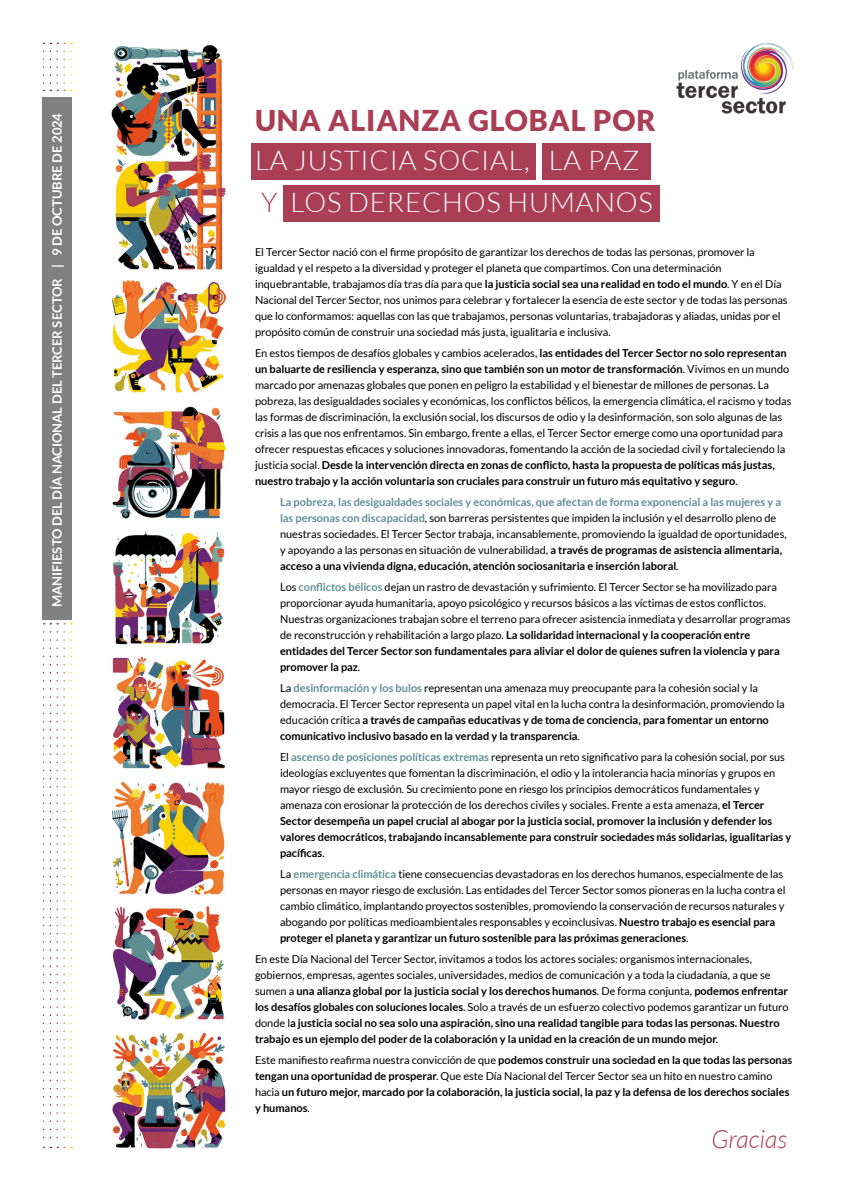
<style>
.page{position:relative;width:842px;height:1191px;background:#fff}
.page>*{position:absolute;margin:0;border:0;box-sizing:border-box;transform-origin:0 0}
.t1{font:900 28.7px "Lato";letter-spacing:.03em;color:#aa3e55}
.t2{font:300 27.2px/42.7px "Lato";letter-spacing:.03em;color:#fff}
.t3{font:italic 300 25px "Lato";color:#aa3e55}
.t4{font:700 13px "Lato";letter-spacing:-.005em;color:#fff}
.t5{font:11px/16px "Lato";letter-spacing:-.005em;color:#000}
.t6{font:700 11px/16px "Lato";color:#000}
.s1{color:#aa3e55}
.s2{font-weight:700}
.s3{font-weight:700;color:#609194}
.s4{font-weight:400}
</style>
<div class="page">
<div style="left:251px;top:143px;width:285px;height:36px;background:#aa3e55"></div>
<div style="left:283px;top:185px;width:377px;height:36px;background:#aa3e55"></div>
<div style="left:542px;top:143px;width:109px;height:36px;background:#aa3e55"></div>
<svg style="left:57px;top:632px;width:15px;height:516px"></svg>
<svg style="left:43px;top:632px;width:8px;height:516px"></svg>
<svg style="left:57px;top:51px;width:15px;height:40px"></svg>
<svg style="left:43px;top:51px;width:8px;height:40px"></svg>
<div style="left:43px;top:97px;width:29px;height:522px;background:#808080"></div>
<img style="left:112px;top:44px;width:113px;height:227px">
<img style="left:112px;top:280px;width:113px;height:113px">
<img style="left:112px;top:656px;width:113px;height:113px">
<img style="left:112px;top:531px;width:113px;height:113px">
<img style="left:112px;top:781px;width:113px;height:114px">
<img style="left:112px;top:1032px;width:113px;height:116px">
<img style="left:112px;top:406px;width:113px;height:113px">
<img style="left:112px;top:907px;width:112px;height:113px">
<img style="left:676px;top:43px;width:118px;height:71px">
<p class="t4" style="left:50px;top:607px;width:495px;rotate:-90deg">MANIFIESTO DEL DÍA NACIONAL DEL TERCER SECTOR | 9 DE OCTUBRE DE 2024</p>
<h1 class="t1" style="left:255px;top:104px;width:402px">UNA ALIANZA GLOBAL POR</h1>
<h2 class="t2" style="left:255px;top:139px;width:399px">LA JUSTICIA SOCIAL, LA PAZ<br><span class="s1">Y</span> LOS DERECHOS HUMANOS</h2>
<p class="t5" style="left:255px;top:244px;width:534px">El Tercer Sector nació con el firme propósito de garantizar los derechos de todas las personas, promover la igualdad y el respeto a la diversidad y proteger el planeta que compartimos. Con una determinación inquebrantable, trabajamos día tras día para que <span class="s2">la justicia social sea una realidad en todo el mundo</span>. Y en el Día Nacional del Tercer Sector, nos unimos para celebrar y fortalecer la esencia de este sector y de todas las personas que lo conformamos: aquellas con las que trabajamos, personas voluntarias, trabajadoras y aliadas, unidas por el propósito común de construir una sociedad más justa, igualitaria e inclusiva.</p>
<p class="t5" style="left:255px;top:345px;width:538px">En estos tiempos de desafíos globales y cambios acelerados, <span class="s2">las entidades del Tercer Sector no solo representan un baluarte de resiliencia y esperanza, sino que también son un motor de transformación</span>. Vivimos en un mundo marcado por amenazas globales que ponen en peligro la estabilidad y el bienestar de millones de personas. La pobreza, las desigualdades sociales y económicas, los conflictos bélicos, la emergencia climática, el racismo y todas las formas de discriminación, la exclusión social, los discursos de odio y la desinformación, son solo algunas de las crisis a las que nos enfrentamos. Sin embargo, frente a ellas, el Tercer Sector emerge como una oportunidad para ofrecer respuestas eficaces y soluciones innovadoras, fomentando la acción de la sociedad civil y fortaleciendo la justicia social. <span class="s2">Desde la intervención directa en zonas de conflicto, hasta la propuesta de políticas más justas, nuestro trabajo y la acción voluntaria son cruciales para construir un futuro más equitativo y seguro</span>.</p>
<p class="t5" style="left:280px;top:494px;width:508px"><span class="s3">La pobreza, las desigualdades sociales y económicas, que afectan de forma exponencial a las mujeres y a las personas con discapacidad</span>, son barreras persistentes que impiden la inclusión y el desarrollo pleno de nuestras sociedades. El Tercer Sector trabaja, incansablemente, promoviendo la igualdad de oportunidades, y apoyando a las personas en situación de vulnerabilidad, <span class="s2">a través de programas de asistencia alimentaria, acceso a una vivienda digna, educación, atención sociosanitaria e inserción laboral</span>.</p>
<p class="t5" style="left:280px;top:579px;width:512px">Los <span class="s3">conflictos bélicos</span> dejan un rastro de devastación y sufrimiento. El Tercer Sector se ha movilizado para proporcionar ayuda humanitaria, apoyo psicológico y recursos básicos a las víctimas de estos conflictos.<br>Nuestras organizaciones trabajan sobre el terreno para ofrecer asistencia inmediata y desarrollar programas de reconstrucción y rehabilitación a largo plazo. <span class="s2">La solidaridad internacional y la cooperación entre entidades del Tercer Sector son fundamentales para aliviar el dolor de quienes sufren la violencia y para promover la paz</span>.</p>
<p class="t5" style="left:280px;top:680px;width:506px">La <span class="s3">desinformación y los bulos</span> representan una amenaza muy preocupante para la cohesión social y la democracia. El Tercer Sector representa un papel vital en la lucha contra la desinformación, promoviendo la educación crítica <span class="s2">a través de campañas educativas y de toma de conciencia, para fomentar un entorno comunicativo inclusivo basado en la verdad y la transparencia</span>.</p>
<p class="t5" style="left:280px;top:749px;width:513px">El <span class="s3">ascenso de posiciones políticas extremas</span> representa un reto significativo para la cohesión social, por sus ideologías excluyentes que fomentan la discriminación, el odio y la intolerancia hacia minorías y grupos en mayor riesgo de exclusión. Su crecimiento pone en riesgo los principios democráticos fundamentales y amenaza con erosionar la protección de los derechos civiles y sociales. Frente a esta amenaza, <span class="s2">el Tercer Sector desempeña un papel crucial al abogar por la justicia social, promover la inclusión y defender los valores democráticos, trabajando incansablemente para construir sociedades más solidarias, igualitarias y pacíficas</span>.</p>
<p class="t5" style="left:280px;top:866px;width:507px">La <span class="s3">emergencia climática</span> tiene consecuencias devastadoras en los derechos humanos, especialmente de las personas en mayor riesgo de exclusión. Las entidades del Tercer Sector somos pioneras en la lucha contra el cambio climático, implantando proyectos sostenibles, promoviendo la conservación de recursos naturales y abogando por políticas medioambientales responsables y ecoinclusivas. <span class="s2">Nuestro trabajo es esencial para proteger el planeta y garantizar un futuro sostenible para las próximas generaciones</span>.</p>
<p class="t5" style="left:255px;top:951px;width:535px">En este Día Nacional del Tercer Sector, invitamos a todos los actores sociales: organismos internacionales, gobiernos, empresas, agentes sociales, universidades, medios de comunicación y a toda la ciudadanía, a que se sumen a <span class="s2">una alianza global por la justicia social y los derechos humanos</span>. De forma conjunta, <span class="s2">podemos enfrentar los desafíos globales con soluciones locales</span>. Solo a través de un esfuerzo colectivo podemos garantizar un futuro donde l<span class="s2">a justicia social no sea solo una aspiración, sino una realidad tangible para todas las personas. Nuestro trabajo es un ejemplo del poder de la colaboración y la unidad en la creación de un mundo mejor</span>.</p>
<p class="t6" style="left:255px;top:1052px;width:539px"><span class="s4">Este manifiesto reafirma nuestra convicción de que</span> podemos construir una sociedad en la que todas las personas tengan una oportunidad de prosperar<span class="s4">. Que este Día Nacional del Tercer Sector sea un hito en nuestro camino hacia</span> un futuro mejor, marcado por la colaboración, la justicia social, la paz y la defensa de los derechos sociales y humanos<span class="s4">.</span></p>
<h3 class="t3" style="left:711px;top:1125px;width:77px">Gracias</h3>
</div>
